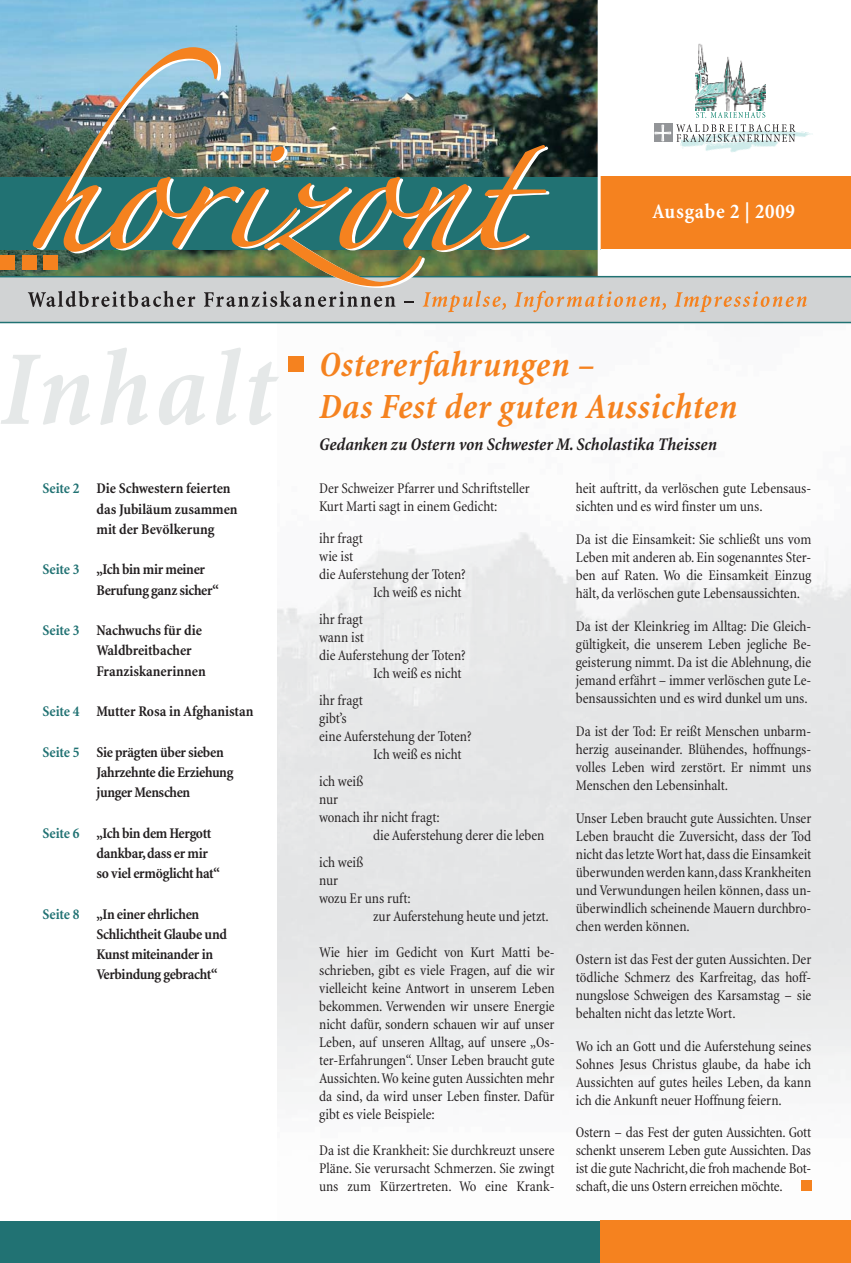
<style>
.page{position:relative;width:851px;height:1263px;background:#fff}
.page>*{position:absolute;margin:0;border:0;box-sizing:border-box;transform-origin:0 0}
.t1{font:italic 700 condensed 108px "Minion";letter-spacing:.04em;color:#e5e8e8}
.t2{font:italic 700 condensed 36px/42px "Minion";letter-spacing:.02em;color:#f5821f}
.t3{font:700 condensed 21px "Minion";letter-spacing:.035em;color:#fff}
.t4{font:italic 700 condensed 18px "Minion";color:#231f20}
.t5{font:condensed 15px/18px "Minion";color:#231f20;text-align:justify}
.t6{font:700 condensed 15px/20.2px "Minion";letter-spacing:-.02em;color:#231f20}
.s1{color:#217273}
</style>
<div class="page">
<img style="left:0;top:0;width:597px;height:177px">
<img style="left:276px;top:323px;width:574px;height:868px">
<div style="left:0;top:276px;width:850px;height:47px;background:#d1d3d4"></div>
<hr style="left:0;top:275px;width:597px;height:1px;background:#f3f4f3">
<div style="left:0;top:177px;width:601px;height:72px;background:#217273"></div>
<div style="left:600px;top:177px;width:250px;height:72px;background:#f5821f"></div>
<hr style="left:0;top:276px;width:850px;height:1px;background:#217273">
<hr style="left:0;top:322px;width:850px;height:1px;background:#217273">
<div style="left:0;top:255px;width:14px;height:14px;background:#f5821f"></div>
<div style="left:22px;top:255px;width:14px;height:14px;background:#f5821f"></div>
<div style="left:0;top:1221px;width:616px;height:41px;background:#217273"></div>
<div style="left:600px;top:1220px;width:250px;height:42px;background:#f5821f"></div>
<img style="left:28px;top:46px;width:778px;height:266px">
<div style="left:288px;top:356px;width:16px;height:16px;background:#f5821f"></div>
<div style="left:801px;top:1181px;width:10px;height:10px;background:#f5821f"></div>
<h3 class="t3" style="left:652px;top:203px;width:144px">Ausgabe 2 | 2009</h3>
<h1 class="t1" style="left:0;top:348px;width:276px">Inhalt</h1>
<p class="t6" style="left:97px;top:480px;width:142px;text-indent:-54px"><span class="s1">Seite 2</span> Die Schwestern feierten das Jubiläum zusammen mit der Bevölkerung</p>
<p class="t6" style="left:97px;top:561px;width:124px;text-indent:-54px"><span class="s1">Seite 3</span> „Ich bin mir meiner<br>Berufung ganz sicher“</p>
<p class="t6" style="left:97px;top:621px;width:111px;text-indent:-54px"><span class="s1">Seite 3</span> Nachwuchs für die<br>Waldbreitbacher<br>Franziskanerinnen</p>
<p class="t6" style="left:43px;top:702px;width:212px"><span class="s1">Seite 4</span> Mutter Rosa in Afghanistan</p>
<p class="t6" style="left:97px;top:743px;width:138px;text-indent:-54px"><span class="s1">Seite 5</span> Sie prägten über sieben<br>Jahrzehnte die Erziehung junger Menschen</p>
<p class="t6" style="left:97px;top:824px;width:125px;text-indent:-54px"><span class="s1">Seite 6</span> „Ich bin dem Hergott dankbar, dass er mir so viel ermöglicht hat“</p>
<p class="t6" style="left:97px;top:905px;width:132px;text-indent:-54px"><span class="s1">Seite 8</span> „In einer ehrlichen<br>Schlichtheit Glaube und<br>Kunst miteinander in<br>Verbindung gebracht“</p>
<h2 class="t2" style="left:319px;top:346px;width:419px">Ostererfahrungen –<br>Das Fest der guten Aussichten</h2>
<p class="t4" style="left:319px;top:437px;width:399px">Gedanken zu Ostern von Schwester M. Scholastika Theissen</p>
<p class="t5" style="left:319px;top:481px;width:212px">Der Schweizer Pfarrer und Schriftsteller<br>Kurt Marti sagt in einem Gedicht:</p>
<p class="t5" style="left:319px;top:530px;width:45px">ihr fragt</p>
<p class="t5" style="left:319px;top:548px;width:36px">wie ist</p>
<p class="t5" style="left:319px;top:566px;width:148px">die Auferstehung der Toten?</p>
<p class="t5" style="left:373px;top:584px;width:90px">Ich weiß es nicht</p>
<p class="t5" style="left:319px;top:611px;width:45px">ihr fragt</p>
<p class="t5" style="left:319px;top:629px;width:46px">wann ist</p>
<p class="t5" style="left:319px;top:647px;width:148px">die Auferstehung der Toten?</p>
<p class="t5" style="left:373px;top:665px;width:90px">Ich weiß es nicht</p>
<p class="t5" style="left:319px;top:692px;width:45px">ihr fragt</p>
<p class="t5" style="left:319px;top:710px;width:29px">gibt’s</p>
<p class="t5" style="left:319px;top:728px;width:154px">eine Auferstehung der Toten?</p>
<p class="t5" style="left:373px;top:746px;width:90px">Ich weiß es nicht</p>
<p class="t5" style="left:319px;top:773px;width:46px">ich weiß</p>
<p class="t5" style="left:319px;top:791px;width:21px">nur</p>
<p class="t5" style="left:319px;top:809px;width:122px">wonach ihr nicht fragt:</p>
<p class="t5" style="left:373px;top:827px;width:173px">die Auferstehung derer die leben</p>
<p class="t5" style="left:319px;top:854px;width:46px">ich weiß</p>
<p class="t5" style="left:319px;top:872px;width:21px">nur</p>
<p class="t5" style="left:319px;top:890px;width:93px">wozu Er uns ruft:</p>
<p class="t5" style="left:373px;top:908px;width:177px">zur Auferstehung heute und jetzt.</p>
<p class="t5" style="left:319px;top:944px;width:237px">Wie hier im Gedicht von Kurt Matti be&shy;schrieben, gibt es viele Fragen, auf die wir vielleicht keine Antwort in unserem Leben bekommen. Verwenden wir unsere Energie nicht dafür, sondern schauen wir auf unser Leben, auf unseren Alltag, auf unsere „Os&shy;ter-Erfahrungen“. Unser Leben braucht gute Aussichten. Wo keine guten Aussichten mehr da sind, da wird unser Leben finster. Dafür gibt es viele Beispiele:</p>
<p class="t5" style="left:319px;top:1142px;width:237px">Da ist die Krankheit: Sie durchkreuzt unsere Pläne. Sie verursacht Schmerzen. Sie zwingt uns zum Kürzertreten. Wo eine Krank-</p>
<p class="t5" style="left:575px;top:481px;width:237px">heit auftritt, da verlöschen gute Lebensaus&shy;sichten und es wird finster um uns.</p>
<p class="t5" style="left:575px;top:532px;width:237px">Da ist die Einsamkeit: Sie schließt uns vom Leben mit anderen ab. Ein sogenanntes Ster&shy;ben auf Raten. Wo die Einsamkeit Einzug hält, da verlöschen gute Lebensaussichten.</p>
<p class="t5" style="left:575px;top:619px;width:237px">Da ist der Kleinkrieg im Alltag: Die Gleich&shy;gültigkeit, die unserem Leben jegliche Be&shy;geisterung nimmt. Da ist die Ablehnung, die jemand erfährt – immer verlöschen gute Le&shy;bensaussichten und es wird dunkel um uns.</p>
<p class="t5" style="left:575px;top:724px;width:237px">Da ist der Tod: Er reißt Menschen unbarm&shy;herzig auseinander. Blühendes, hoffnungs&shy;volles Leben wird zerstört. Er nimmt uns Menschen den Lebensinhalt.</p>
<p class="t5" style="left:575px;top:811px;width:237px">Unser Leben braucht gute Aussichten. Unser Leben braucht die Zuversicht, dass der Tod nicht das letzte Wort hat, dass die Einsamkeit überwunden werden kann, dass Krankheiten und Verwundungen heilen können, dass un&shy;überwindlich scheinende Mauern durchbro&shy;chen werden können.</p>
<p class="t5" style="left:575px;top:952px;width:237px">Ostern ist das Fest der guten Aussichten. Der tödliche Schmerz des Karfreitag, das hoff&shy;nungslose Schweigen des Karsamstag – sie behalten nicht das letzte Wort.</p>
<p class="t5" style="left:575px;top:1039px;width:237px">Wo ich an Gott und die Auferstehung seines Sohnes Jesus Christus glaube, da habe ich Aussichten auf gutes heiles Leben, da kann ich die Ankunft neuer Hoffnung feiern.</p>
<p class="t5" style="left:575px;top:1124px;width:237px">Ostern – das Fest der guten Aussichten. Gott schenkt unserem Leben gute Aussichten. Das ist die gute Nachricht, die froh machende Bot&shy;schaft, die uns Ostern erreichen möchte.</p>
</div>
